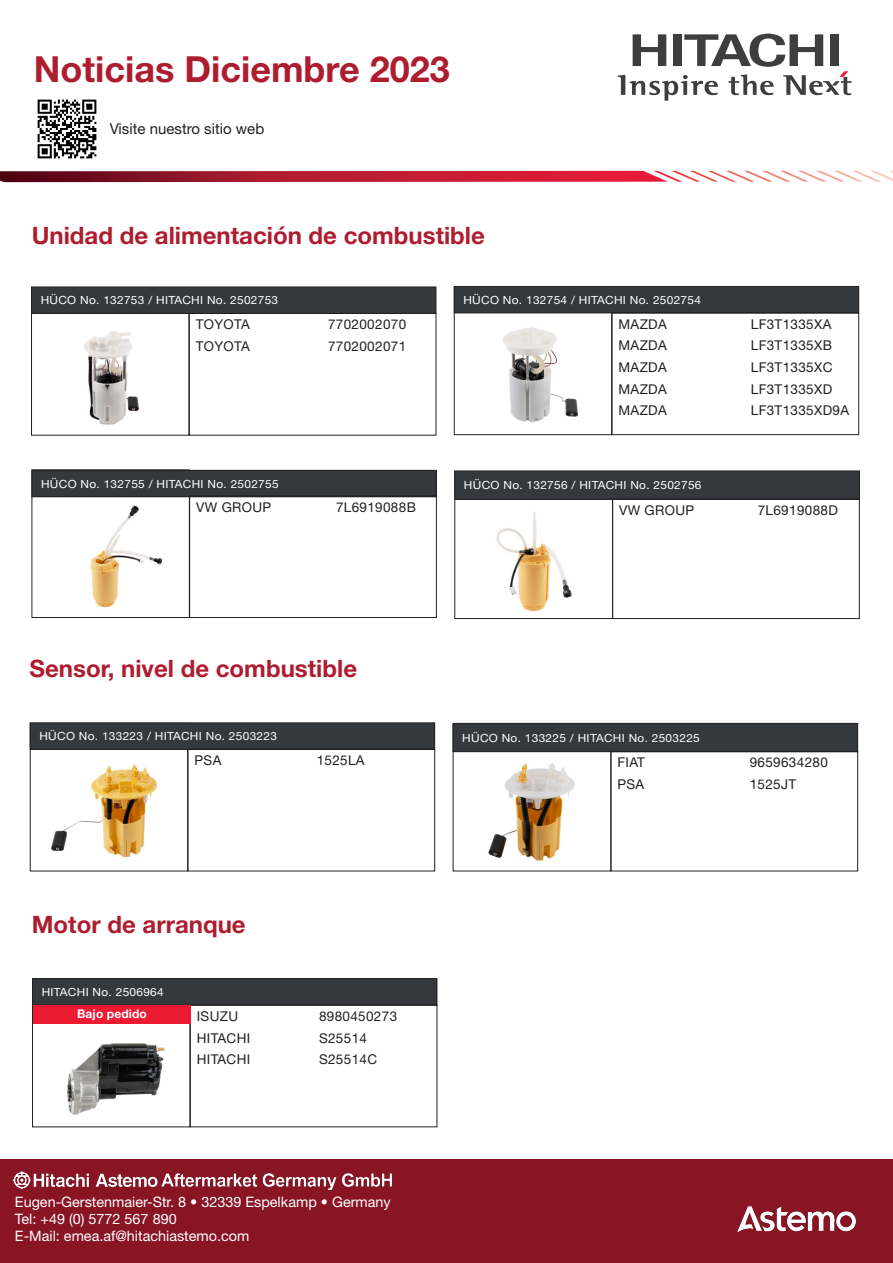
<style>
.page{position:relative;width:893px;height:1263px;background:#fff}
.page>*{position:absolute;margin:0;border:0;box-sizing:border-box;transform-origin:0 0}
.t1{font:700 36px "Helvetica Neue LT Pro";color:#ae1d2f}
.t2{font:700 24px "Helvetica Neue LT Pro";color:#ae1d2f}
.t3{font:15px "Helvetica Neue LT Pro";color:#231f20}
.t4{font:14.4px "Helvetica Neue LT Pro";color:#fff}
.t5{font:13.5px "Helvetica Neue LT Pro";letter-spacing:.025em;color:#231f20}
.t6{font:700 12px "Helvetica Neue LT Pro";letter-spacing:.01em;color:#fff}
.t7{font:11.25px "Helvetica Neue LT Pro";letter-spacing:.025em;color:#fff;scale:1.05 1}
</style>
<div class="page">
<svg style="left:618px;top:34px;width:233px;height:67px"></svg>
<svg style="left:0;top:171px;width:893px;height:11px"></svg>
<div style="left:0;top:1159px;width:893px;height:104px;background:#881424"></div>
<img style="left:13px;top:1171px;width:379px;height:19px">
<img style="left:737px;top:1206px;width:119px;height:26px">
<img style="left:84px;top:331px;width:55px;height:94px">
<div style="left:31px;top:287px;width:158px;height:148px;border:1px solid #231f20"></div>
<div style="left:32px;top:287px;width:404px;height:26px;background:#35393d"></div>
<div style="left:31px;top:287px;width:405px;height:27px;border:1px solid #231f20"></div>
<div style="left:189px;top:313px;width:247px;height:122px;border:1px solid #231f20"></div>
<img style="left:37px;top:99px;width:60px;height:60px">
<img style="left:456px;top:313px;width:154px;height:109px">
<div style="left:454px;top:287px;width:158px;height:148px;border:1px solid #231f20"></div>
<div style="left:454px;top:286px;width:405px;height:27px;background:#35393d"></div>
<div style="left:454px;top:286px;width:405px;height:27px;border:1px solid #231f20"></div>
<div style="left:612px;top:313px;width:247px;height:122px;border:1px solid #231f20"></div>
<img style="left:496px;top:512px;width:76px;height:100px">
<div style="left:455px;top:471px;width:158px;height:148px;border:1px solid #231f20"></div>
<img style="left:90px;top:505px;width:73px;height:103px">
<div style="left:32px;top:470px;width:158px;height:148px;border:1px solid #231f20"></div>
<div style="left:32px;top:470px;width:404px;height:27px;background:#35393d"></div>
<div style="left:32px;top:470px;width:404px;height:27px;border:1px solid #231f20"></div>
<div style="left:455px;top:471px;width:404px;height:28px;background:#35393d"></div>
<div style="left:455px;top:471px;width:404px;height:28px;border:1px solid #231f20"></div>
<div style="left:612px;top:499px;width:247px;height:120px;border:1px solid #231f20"></div>
<div style="left:189px;top:496px;width:248px;height:122px;border:1px solid #231f20"></div>
<img style="left:455px;top:752px;width:154px;height:109px">
<div style="left:453px;top:724px;width:158px;height:147px;border:1px solid #231f20"></div>
<img style="left:32px;top:749px;width:154px;height:109px">
<div style="left:30px;top:723px;width:158px;height:148px;border:1px solid #231f20"></div>
<div style="left:30px;top:723px;width:405px;height:26px;background:#35393d"></div>
<div style="left:30px;top:723px;width:405px;height:26px;border:1px solid #231f20"></div>
<div style="left:453px;top:723px;width:405px;height:29px;background:#35393d"></div>
<div style="left:453px;top:723px;width:405px;height:29px;border:1px solid #231f20"></div>
<div style="left:611px;top:751px;width:247px;height:120px;border:1px solid #231f20"></div>
<div style="left:188px;top:749px;width:247px;height:122px;border:1px solid #231f20"></div>
<img style="left:67px;top:1043px;width:98px;height:72px">
<div style="left:32px;top:979px;width:158px;height:148px;border:1px solid #231f20"></div>
<div style="left:33px;top:979px;width:404px;height:26px;background:#35393d"></div>
<div style="left:32px;top:978px;width:405px;height:27px;border:1px solid #231f20"></div>
<div style="left:190px;top:1005px;width:247px;height:122px;border:1px solid #231f20"></div>
<div style="left:33px;top:1005px;width:157px;height:19px;background:#ed1a33"></div>
<p class="t1" style="left:34px;top:46px;width:417px">Noticias Diciembre 2023</p>
<p class="t3" style="left:110px;top:119px;width:156px">Visite nuestro sitio web</p>
<p class="t2" style="left:32px;top:220px;width:455px">Unidad de alimentación de combustible</p>
<p class="t7" style="left:41px;top:293px;width:228px">HÜCO No. 132753 / HITACHI No. 2502753</p>
<p class="t5" style="left:196px;top:316px;width:55px">TOYOTA</p>
<p class="t5" style="left:328px;top:316px;width:80px">7702002070</p>
<p class="t5" style="left:196px;top:338px;width:55px">TOYOTA</p>
<p class="t5" style="left:328px;top:338px;width:80px">7702002071</p>
<p class="t7" style="left:463px;top:293px;width:228px">HÜCO No. 132754 / HITACHI No. 2502754</p>
<p class="t5" style="left:618px;top:316px;width:50px">MAZDA</p>
<p class="t5" style="left:751px;top:316px;width:82px">LF3T1335XA</p>
<p class="t5" style="left:618px;top:337px;width:50px">MAZDA</p>
<p class="t5" style="left:751px;top:337px;width:83px">LF3T1335XB</p>
<p class="t5" style="left:618px;top:359px;width:50px">MAZDA</p>
<p class="t5" style="left:751px;top:359px;width:83px">LF3T1335XC</p>
<p class="t5" style="left:618px;top:381px;width:50px">MAZDA</p>
<p class="t5" style="left:751px;top:381px;width:83px">LF3T1335XD</p>
<p class="t5" style="left:618px;top:402px;width:50px">MAZDA</p>
<p class="t5" style="left:751px;top:402px;width:100px">LF3T1335XD9A</p>
<p class="t7" style="left:41px;top:477px;width:228px">HÜCO No. 132755 / HITACHI No. 2502755</p>
<p class="t7" style="left:464px;top:478px;width:228px">HÜCO No. 132756 / HITACHI No. 2502756</p>
<p class="t5" style="left:196px;top:498px;width:77px">VW GROUP</p>
<p class="t5" style="left:336px;top:498px;width:81px">7L6919088B</p>
<p class="t5" style="left:619px;top:502px;width:77px">VW GROUP</p>
<p class="t5" style="left:758px;top:502px;width:82px">7L6919088D</p>
<p class="t2" style="left:30px;top:653px;width:329px">Sensor, nivel de combustible</p>
<p class="t7" style="left:39px;top:729px;width:228px">HÜCO No. 133223 / HITACHI No. 2503223</p>
<p class="t7" style="left:462px;top:731px;width:228px">HÜCO No. 133225 / HITACHI No. 2503225</p>
<p class="t5" style="left:617px;top:754px;width:29px">FIAT</p>
<p class="t5" style="left:750px;top:754px;width:80px">9659634280</p>
<p class="t5" style="left:617px;top:776px;width:28px">PSA</p>
<p class="t5" style="left:750px;top:776px;width:48px">1525JT</p>
<p class="t5" style="left:194px;top:752px;width:28px">PSA</p>
<p class="t5" style="left:317px;top:752px;width:49px">1525LA</p>
<p class="t2" style="left:32px;top:909px;width:215px">Motor de arranque</p>
<p class="t7" style="left:42px;top:985px;width:118px">HITACHI No. 2506964</p>
<p class="t6" style="left:77px;top:1006px;width:71px">Bajo pedido</p>
<p class="t5" style="left:197px;top:1008px;width:43px">ISUZU</p>
<p class="t5" style="left:319px;top:1008px;width:80px">8980450273</p>
<p class="t5" style="left:197px;top:1029px;width:55px">HITACHI</p>
<p class="t5" style="left:319px;top:1029px;width:49px">S25514</p>
<p class="t5" style="left:197px;top:1051px;width:55px">HITACHI</p>
<p class="t5" style="left:319px;top:1051px;width:60px">S25514C</p>
<p class="t4" style="left:15px;top:1193px;width:377px">Eugen-Gerstenmaier-Str. 8 • 32339 Espelkamp • Germany</p>
<p class="t4" style="left:15px;top:1210px;width:163px">Tel: +49 (0) 5772 567 890</p>
<p class="t4" style="left:15px;top:1227px;width:236px">E-Mail: emea.af@hitachiastemo.com</p>
</div>
